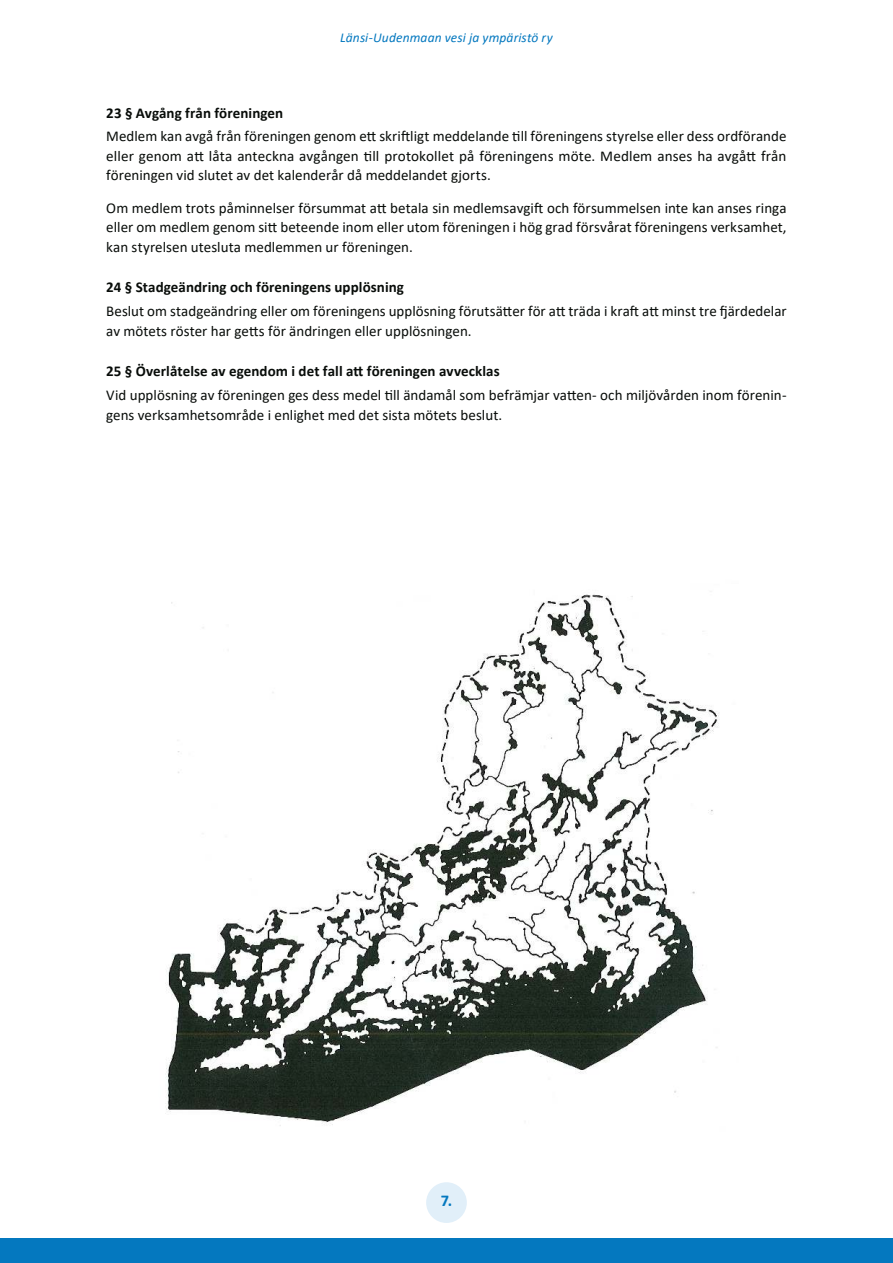
<style>
.page{position:relative;width:893px;height:1263px;background:#fff}
.page>*{position:absolute;margin:0;border:0;box-sizing:border-box;transform-origin:0 0}
.t1{font:700 16.5px "Calibri";color:#0478bf}
.t2{font:15px/19.5px "Calibri";color:#080c09;text-align:justify}
.t3{font:700 15px "Calibri";letter-spacing:.005em;color:#080c09}
.t4{font:italic 13.5px "Calibri";letter-spacing:.01em;color:#0478bf}
</style>
<div class="page">
<img style="left:165px;top:594px;width:554px;height:532px">
<div style="left:426px;top:1182px;width:41px;height:41px;background:#e1eff9;border-radius:50%"></div>
<div style="left:0;top:1238px;width:893px;height:25px;background:#0478bf"></div>
<p class="t4" style="left:340px;top:33px;width:214px">Länsi-Uudenmaan vesi ja ympäristö ry</p>
<p class="t3" style="left:106px;top:102px;width:179px">23 § Avgång från föreningen</p>
<p class="t2" style="left:106px;top:126px;width:682px">Medlem kan avgå från föreningen genom ett skriftligt meddelande till föreningens styrelse eller dess ordförande eller genom att låta anteckna avgången till protokollet på föreningens möte. Medlem anses ha avgått från föreningen vid slutet av det kalenderår då meddelandet gjorts.</p>
<p class="t2" style="left:106px;top:197px;width:682px">Om medlem trots påminnelser försummat att betala sin medlemsavgift och försummelsen inte kan anses ringa eller om medlem genom sitt beteende inom eller utom föreningen i hög grad försvårat föreningens verksamhet, kan styrelsen utesluta medlemmen ur föreningen.</p>
<p class="t3" style="left:106px;top:277px;width:299px">24 § Stadgeändring och föreningens upplösning</p>
<p class="t2" style="left:106px;top:301px;width:682px">Beslut om stadgeändring eller om föreningens upplösning förutsätter för att träda i kraft att minst tre fjärdedelar av mötets röster har getts för ändringen eller upplösningen.</p>
<p class="t3" style="left:106px;top:361px;width:395px">25 § Överlåtelse av egendom i det fall att föreningen avvecklas</p>
<p class="t2" style="left:106px;top:385px;width:682px">Vid upplösning av föreningen ges dess medel till ändamål som befrämjar vatten- och miljövården inom förenin&shy;gens verksamhetsområde i enlighet med det sista mötets beslut.</p>
<p class="t1" style="left:441px;top:1195px;width:13px">7 .</p>
</div>
